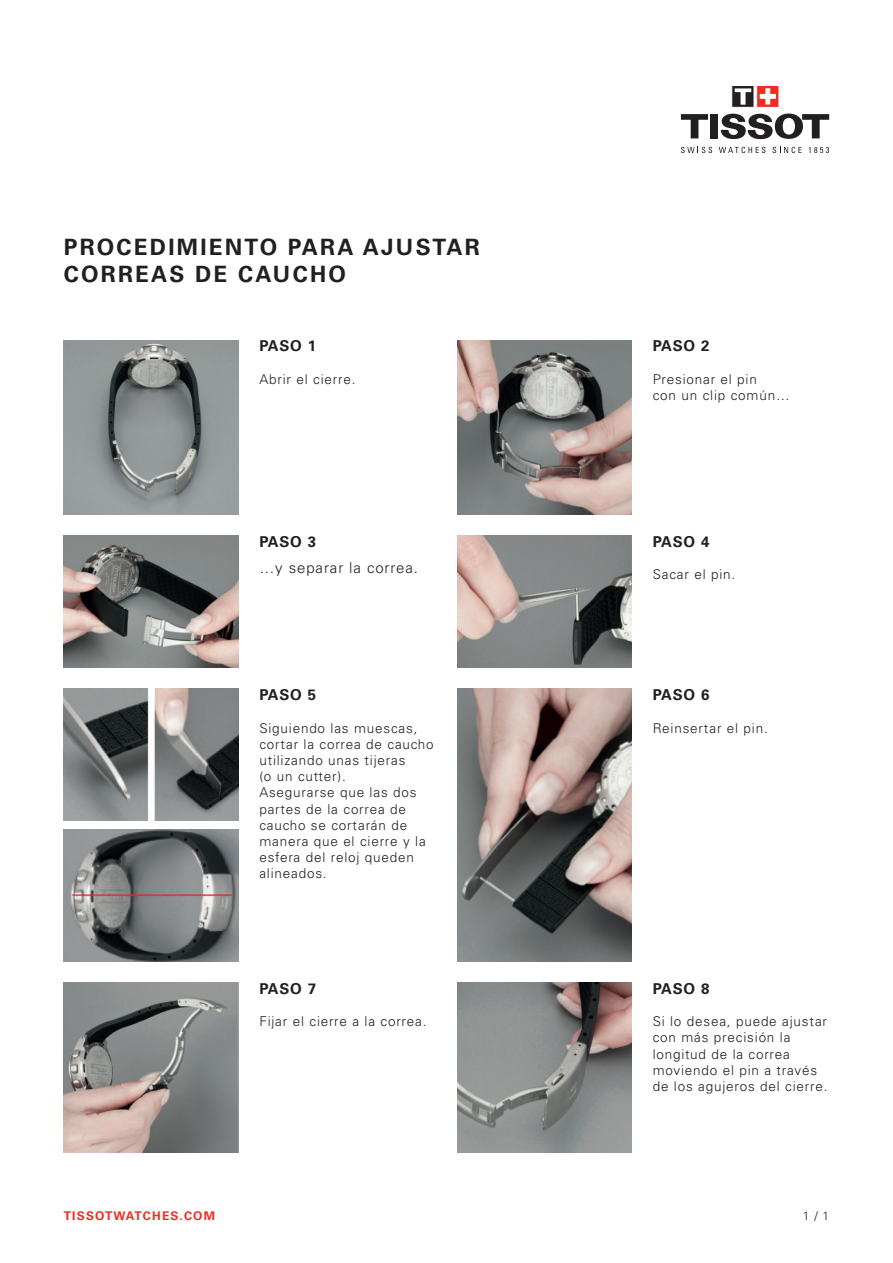
<style>
.page{position:relative;width:893px;height:1263px;background:#fff}
.page>*{position:absolute;margin:0;border:0;box-sizing:border-box;transform-origin:0 0}
.t1{font:700 22.5px/27px "Univers";letter-spacing:.1em;color:#231f20}
.t2{font:700 15px "Univers";letter-spacing:.04em;color:#231f20}
.t3{font:300 15px "Univers";letter-spacing:.06em;color:#231f20}
.t4{font:300 13.5px/16.2px "Univers";letter-spacing:.06em;color:#231f20}
.t5{font:700 12px "Univers";letter-spacing:.1em;color:#ee2e22}
.t6{font:300 12px "Univers";color:#231f20}
</style>
<div class="page">
<img style="left:64px;top:340px;width:174px;height:174px">
<img style="left:457px;top:340px;width:174px;height:174px">
<img style="left:64px;top:536px;width:174px;height:132px">
<img style="left:457px;top:536px;width:174px;height:132px">
<img style="left:64px;top:689px;width:174px;height:132px">
<img style="left:64px;top:829px;width:174px;height:132px">
<img style="left:457px;top:689px;width:174px;height:272px">
<img style="left:457px;top:982px;width:174px;height:170px">
<img style="left:64px;top:982px;width:174px;height:170px">
<svg style="left:681px;top:147px;width:31px;height:6px"></svg>
<svg style="left:719px;top:147px;width:46px;height:6px"></svg>
<svg style="left:772px;top:147px;width:30px;height:6px"></svg>
<svg style="left:809px;top:147px;width:20px;height:6px"></svg>
<div style="left:731px;top:85px;width:23px;height:23px;background:#231f20;border:1px solid #fff"></div>
<svg style="left:735px;top:88px;width:16px;height:17px"></svg>
<svg style="left:681px;top:114px;width:27px;height:24px"></svg>
<div style="left:710px;top:114px;width:8px;height:24px;background:#231f20"></div>
<svg style="left:721px;top:113px;width:108px;height:27px"></svg>
<div style="left:756px;top:85px;width:23px;height:23px;background:#ee2e22;border:1px solid #fff"></div>
<svg style="left:760px;top:88px;width:16px;height:16px"></svg>
<h1 class="t1" style="left:64px;top:234px;width:418px">PROCEDIMIENTO PARA AJUSTAR<br>CORREAS DE CAUCHO</h1>
<p class="t2" style="left:259px;top:337px;width:58px">PASO 1</p>
<p class="t4" style="left:259px;top:371px;width:98px">Abrir el cierre.</p>
<p class="t2" style="left:259px;top:533px;width:58px">PASO 3</p>
<p class="t3" style="left:259px;top:558px;width:160px">…y separar la correa.</p>
<p class="t2" style="left:259px;top:686px;width:58px">PASO 5</p>
<p class="t4" style="left:259px;top:720px;width:176px">Siguiendo las muescas, cortar la correa de caucho utilizando unas tijeras<br>(o un cutter).<br>Asegurarse que las dos partes de la correa de caucho se cortarán de manera que el cierre y la esfera del reloj queden alineados.</p>
<p class="t2" style="left:259px;top:980px;width:58px">PASO 7</p>
<p class="t4" style="left:259px;top:1013px;width:169px">Fijar el cierre a la correa.</p>
<p class="t2" style="left:653px;top:337px;width:58px">PASO 2</p>
<p class="t4" style="left:653px;top:371px;width:138px">Presionar el pin<br>con un clip común…</p>
<p class="t2" style="left:653px;top:533px;width:58px">PASO 4</p>
<p class="t4" style="left:653px;top:567px;width:84px">Sacar el pin.</p>
<p class="t2" style="left:653px;top:686px;width:58px">PASO 6</p>
<p class="t4" style="left:653px;top:720px;width:117px">Reinsertar el pin.</p>
<p class="t2" style="left:653px;top:980px;width:58px">PASO 8</p>
<p class="t4" style="left:653px;top:1013px;width:176px">Si lo desea, puede ajustar con más precisión la longitud de la correa moviendo el pin a través de los agujeros del cierre.</p>
<p class="t5" style="left:64px;top:1209px;width:153px">TISSOTWATCHES.COM</p>
<p class="t6" style="left:803px;top:1209px;width:28px">1 / 1</p>
</div>
